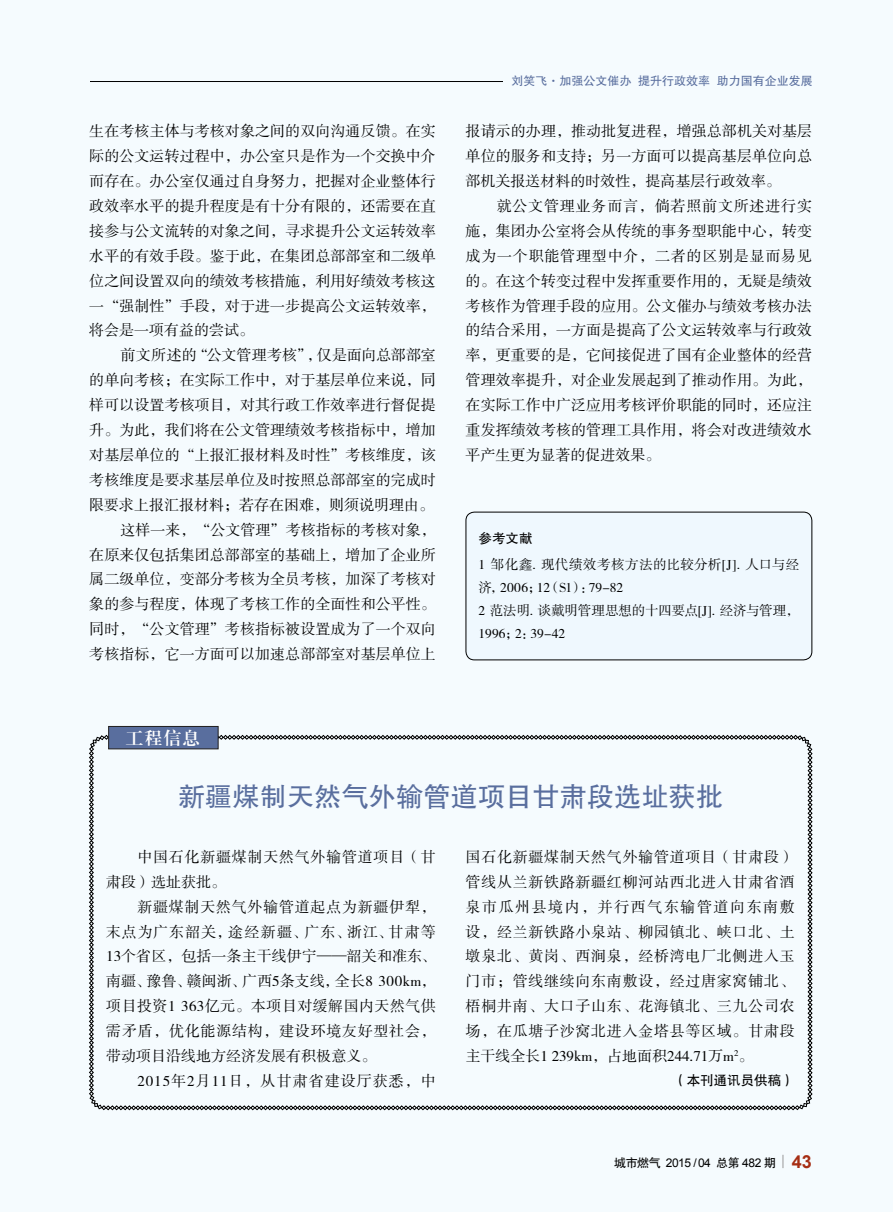
<style>
.page{position:relative;width:893px;height:1212px;background:#f5fbfe}
.page>*{position:absolute;margin:0;border:0;box-sizing:border-box;transform-origin:0 0}
.t1{font:27px "FZHTJW GB1 0";letter-spacing:.01em;color:#596e9e}
.t2{font:17.25px "FZXBSJW GB1 0";color:#fff}
.t3{font:15px/24.9px "FZSSJW GB1 0";letter-spacing:.005em;color:#000;text-align:justify}
.t4{font:15px/24.9px "FZSSJW GB1 0";letter-spacing:.05em;color:#000}
.t5{font:15px "FZSSJW GB1 0";letter-spacing:.07em;color:#000}
.t6{font:13.5px/23.2px "FZSSJW GB1 0";letter-spacing:.005em;color:#000}
.t7{font:13.5px "FZHTJW GB1 0";color:#000}
.t8{font:12px "FZHTJW GB1 0";color:#596e9e}
.t9{font:12px "Arial";letter-spacing:-.04em;color:#000}
.s1{font-family:"FZHTJW GB1 0"}
.s2{font-weight:700;font-size:18px;color:#a62e14}
</style>
<div class="page">
<hr style="left:0;top:81px;width:812px;height:1px;background:#000">
<div style="left:0;top:72px;width:89px;height:19px;background:#f5fbfe"></div>
<svg style="left:782px;top:1155px;width:1px;height:13px"></svg>
<svg style="left:89px;top:735px;width:723px;height:375px"></svg>
<div style="left:466px;top:512px;width:346px;height:148px;background:#eff8fe;border-radius:9px"></div>
<div style="left:466px;top:512px;width:346px;height:148px;border:1px solid #000;border-radius:9px"></div>
<div style="left:108px;top:726px;width:110px;height:23px;background:#596e9e;border:1px solid #201e1e"></div>
<div style="left:503px;top:78px;width:386px;height:7px;background:#f5fbfe"></div>
<p class="t3" style="left:89px;top:119px;width:348px">生在考核主体与考核对象之间的双向沟通反馈。在实际的公文运转过程中，办公室只是作为一个交换中介而存在。办公室仅通过自身努力，把握对企业整体行政效率水平的提升程度是有十分有限的，还需要在直接参与公文流转的对象之间，寻求提升公文运转效率水平的有效手段。鉴于此，在集团总部部室和二级单位之间设置双向的绩效考核措施，利用好绩效考核这一“强制性”手段，对于进一步提高公文运转效率，将会是一项有益的尝试。</p>
<p class="t3" style="left:89px;top:344px;width:348px;text-align:right">前文所述的“公文管理考核”，仅是面向总部部室<br>的单向考核；在实际工作中，对于基层单位来说，同样可以设置考核项目，对其行政工作效率进行督促提升。为此，我们将在公文管理绩效考核指标中，增加对基层单位的“上报汇报材料及时性”考核维度，该考核维度是要求基层单位及时按照总部部室的完成时限要求上报汇报材料；若存在困难，则须说明理由。这样一来，“公文管理”考核指标的考核对象，<br>在原来仅包括集团总部部室的基础上，增加了企业所属二级单位，变部分考核为全员考核，加深了考核对象的参与程度，体现了考核工作的全面性和公平性。同时，“公文管理”考核指标被设置成为了一个双向考核指标，它一方面可以加速总部部室对基层单位上</p>
<p class="t8" style="left:511px;top:74px;width:303px">刘笑飞·加强公文催办 提升行政效率 助力国有企业发展</p>
<p class="t3" style="left:466px;top:119px;width:348px">报请示的办理，推动批复进程，增强总部机关对基层单位的服务和支持；另一方面可以提高基层单位向总部机关报送材料的时效性，提高基层行政效率。</p>
<p class="t3" style="left:466px;top:194px;width:348px;text-indent:31px">就公文管理业务而言，倘若照前文所述进行实施，集团办公室将会从传统的事务型职能中心，转变成为一个职能管理型中介，二者的区别是显而易见的。在这个转变过程中发挥重要作用的，无疑是绩效考核作为管理手段的应用。公文催办与绩效考核办法的结合采用，一方面是提高了公文运转效率与行政效率，更重要的是，它间接促进了国有企业整体的经营管理效率提升，对企业发展起到了推动作用。为此，在实际工作中广泛应用考核评价职能的同时，还应注重发挥绩效考核的管理工具作用，将会对改进绩效水平产生更为显著的促进效果。</p>
<p class="t7" style="left:479px;top:531px;width:55px">参考文献</p>
<p class="t6" style="left:479px;top:553px;width:322px">1 邹化鑫. 现代绩效考核方法的比较分析[J]. 人口与经济，2006；12（S1）：79-82<br>2 范法明. 谈戴明管理思想的十四要点[J]. 经济与管理，<br>1996；2：39-42</p>
<p class="t2" style="left:126px;top:728px;width:76px">工程信息</p>
<h1 class="t1" style="left:178px;top:782px;width:547px">新疆煤制天然气外输管道项目甘肃段选址获批</h1>
<p class="t3" style="left:466px;top:845px;width:331px">国石化新疆煤制天然气外输管道项目（甘肃段）管线从兰新铁路新疆红柳河站西北进入甘肃省酒泉市瓜州县境内，并行西气东输管道向东南敷设，经兰新铁路小泉站、柳园镇北、峡口北、土墩泉北、黄岗、西涧泉，经桥湾电厂北侧进入玉门市；管线继续向东南敷设，经过唐家窝铺北、梧桐井南、大口子山东、花海镇北、三九公司农场，在瓜塘子沙窝北进入金塔县等区域。甘肃段主干线全长1 239km，占地面积244.71万m<sup>2</sup>。</p>
<p class="t7" style="left:673px;top:1072px;width:123px">（本刊通讯员供稿）</p>
<p class="t4" style="left:106px;top:845px;width:331px;text-indent:31px">中国石化新疆煤制天然气外输管道项目（甘肃段）选址获批。</p>
<p class="t3" style="left:106px;top:895px;width:331px;text-indent:31px">新疆煤制天然气外输管道起点为新疆伊犁，末点为广东韶关，途经新疆、广东、浙江、甘肃等13个省区，包括一条主干线伊宁——韶关和准东、南疆、豫鲁、赣闽浙、广西5条支线，全长8 300km，项目投资1 363亿元。本项目对缓解国内天然气供需矛盾，优化能源结构，建设环境友好型社会，带动项目沿线地方经济发展有积极意义。</p>
<p class="t5" style="left:137px;top:1073px;width:300px">2015年2月11日，从甘肃省建设厅获悉，中</p>
<p class="t9" style="left:614px;top:1155px;width:199px"><span class="s1">城市燃气</span> 2015 / 04 <span class="s1">总第</span> 482 <span class="s1">期</span> <span class="s2">43</span></p>
</div>
